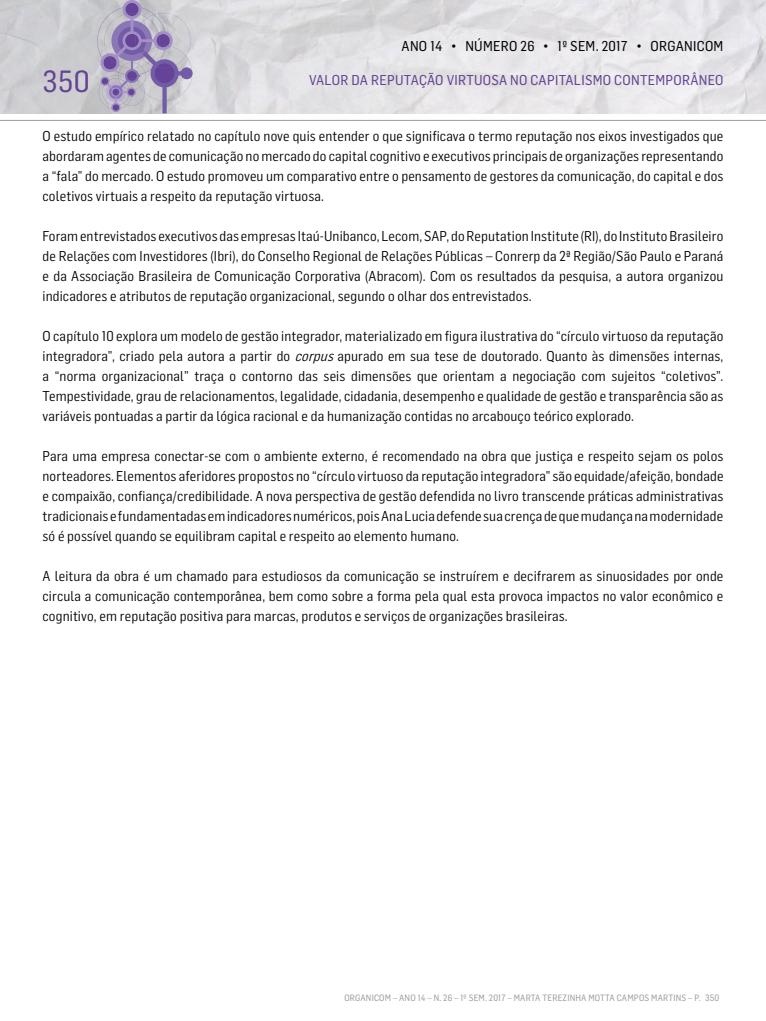
<style>
.page{position:relative;width:766px;height:1021px;background:#fff}
.page>*{position:absolute;margin:0;border:0;box-sizing:border-box;transform-origin:0 0}
.t1{font:30px "Flama Semicondensed Basic";color:#634393}
.t2{font:14px/20px "Flama Semicondensed";letter-spacing:.01em;color:#000;text-align:justify}
.t3{font:14px "Flama Semicondensed Basic";letter-spacing:.02em;color:#634393}
.t4{font:14px "Flama Semicondensed Basic";letter-spacing:.02em;color:#000}
.t5{font:9px "Flama Semicondensed Basic";letter-spacing:.02em;color:#9d9d9c}
.s1{font-style:italic}
</style>
<div class="page">
<img style="left:0;top:0;width:765px;height:113px">
<hr style="left:0;top:120px;width:765px;height:1px;background:#9d9d9c">
<svg style="left:97px;top:0;width:95px;height:113px;background:#afa6c1"></svg>
<p class="t4" style="left:401px;top:37px;width:323px">ANO 14 • NÚMERO 26 • 1º SEM. 2017 • ORGANICOM</p>
<p class="t3" style="left:309px;top:71px;width:415px">VALOR DA REPUTAÇÃO VIRTUOSA NO CAPITALISMO CONTEMPORÂNEO</p>
<h1 class="t1" style="left:43px;top:62px;width:49px">350</h1>
<p class="t2" style="left:43px;top:125px;width:682px">O estudo empírico relatado no capítulo nove quis entender o que significava o termo reputação nos eixos investigados que abordaram agentes de comunicação no mercado do capital cognitivo e executivos principais de organizações representando a “fala” do mercado. O estudo promoveu um comparativo entre o pensamento de gestores da comunicação, do capital e dos coletivos virtuais a respeito da reputação virtuosa.</p>
<p class="t2" style="left:43px;top:225px;width:682px">Foram entrevistados executivos das empresas Itaú-Unibanco, Lecom, SAP, do Reputation Institute (RI), do Instituto Brasileiro de Relações com Investidores (Ibri), do Conselho Regional de Relações Públicas – Conrerp da 2ª Região/São Paulo e Paraná e da Associação Brasileira de Comunicação Corporativa (Abracom). Com os resultados da pesquisa, a autora organizou indicadores e atributos de reputação organizacional, segundo o olhar dos entrevistados.</p>
<p class="t2" style="left:43px;top:325px;width:682px">O capítulo 10 explora um modelo de gestão integrador, materializado em figura ilustrativa do “círculo virtuoso da reputação integradora”, criado pela autora a partir do <span class="s1">corpus</span>apurado em sua tese de doutorado. Quanto às dimensões internas, a “norma organizacional” traça o contorno das seis dimensões que orientam a negociação com sujeitos “coletivos”.<br>Tempestividade, grau de relacionamentos, legalidade, cidadania, desempenho e qualidade de gestão e transparência são as variáveis pontuadas a partir da lógica racional e da humanização contidas no arcabouço teórico explorado.</p>
<p class="t2" style="left:43px;top:445px;width:682px">Para uma empresa conectar-se com o ambiente externo, é recomendado na obra que justiça e respeito sejam os polos norteadores. Elementos aferidores propostos no “círculo virtuoso da reputação integradora” são equidade/afeição, bondade e compaixão, confiança/credibilidade. A nova perspectiva de gestão defendida no livro transcende práticas administrativas tradicionais e fundamentadas em indicadores numéricos, pois Ana Lucia defende sua crença de que mudança na modernidade só é possível quando se equilibram capital e respeito ao elemento humano.</p>
<p class="t2" style="left:43px;top:565px;width:682px">A leitura da obra é um chamado para estudiosos da comunicação se instruírem e decifrarem as sinuosidades por onde circula a comunicação contemporânea, bem como sobre a forma pela qual esta provoca impactos no valor econômico e cognitivo, em reputação positiva para marcas, produtos e serviços de organizações brasileiras.</p>
<p class="t5" style="left:344px;top:992px;width:376px">ORGANICOM – ANO 14 – N. 26 – 1º SEM. 2017 – MARTA TEREZINHA MOTTA CAMPOS MARTINS – P. 350</p>
</div>
